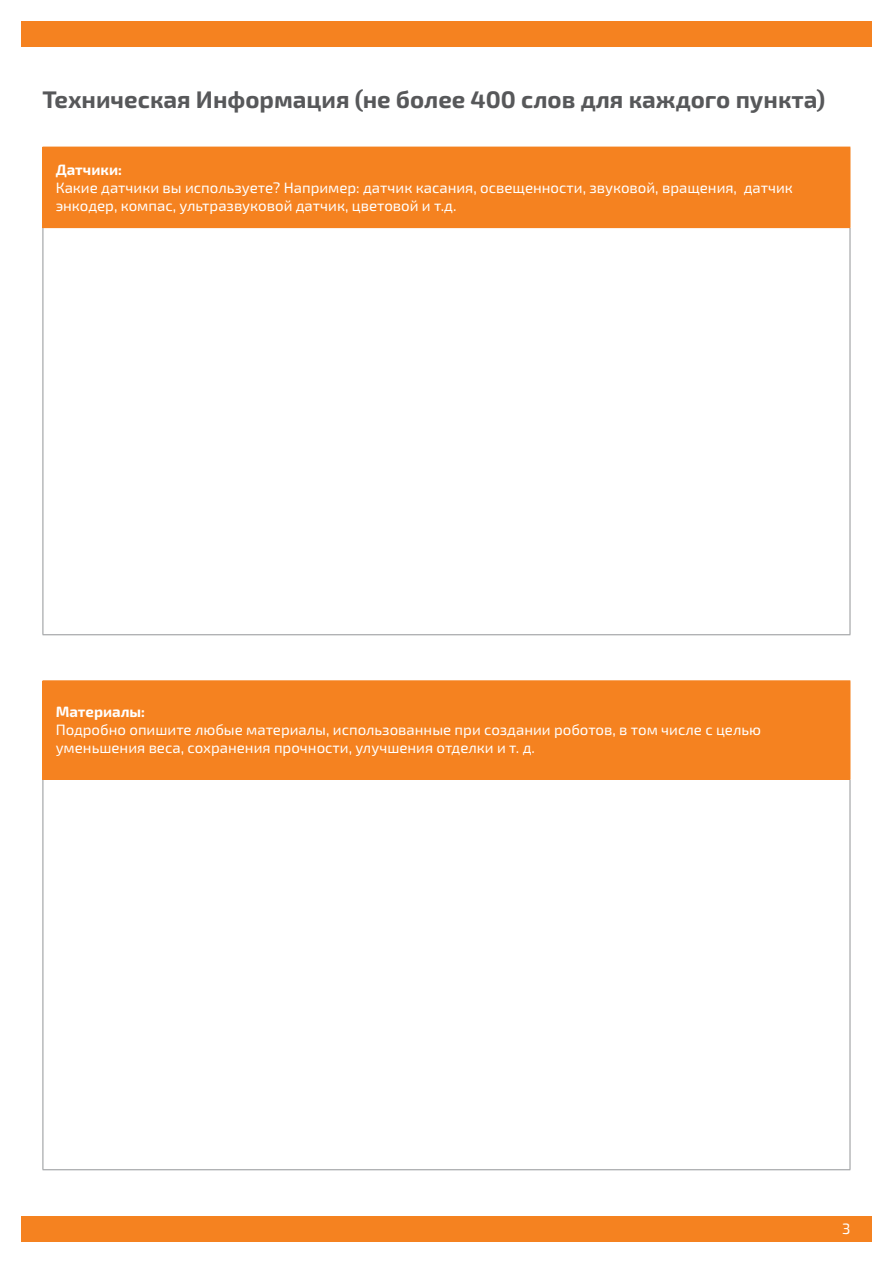
<style>
.page{position:relative;width:893px;height:1263px;background:#fff}
.page>*{position:absolute;margin:0;border:0;box-sizing:border-box;transform-origin:0 0}
.t1{font:700 24px "Exo 2.0";color:#57585a}
.t2{font:15px/18px "Exo 2.0";color:#fff}
.t3{font:700 15px "Exo 2.0";color:#fff}
</style>
<div class="page">
<div style="left:21px;top:1216px;width:851px;height:26px;background:#f58220"></div>
<div style="left:43px;top:147px;width:807px;height:81px;background:#f58220"></div>
<hr style="left:43px;top:228px;width:1px;height:406px;background:#939598">
<hr style="left:850px;top:228px;width:1px;height:406px;background:#939598">
<hr style="left:43px;top:634px;width:807px;height:1px;background:#939598">
<hr style="left:850px;top:147px;width:1px;height:80px;background:#f58220">
<div style="left:43px;top:681px;width:807px;height:98px;background:#f58220"></div>
<hr style="left:43px;top:780px;width:1px;height:389px;background:#939598">
<hr style="left:850px;top:780px;width:1px;height:389px;background:#939598">
<hr style="left:43px;top:1169px;width:807px;height:1px;background:#939598">
<hr style="left:43px;top:680px;width:807px;height:1px;background:#f58220">
<hr style="left:850px;top:681px;width:1px;height:98px;background:#f58220">
<hr style="left:43px;top:779px;width:807px;height:1px;background:#f58220">
<div style="left:21px;top:21px;width:851px;height:26px;background:#f58220"></div>
<h1 class="t1" style="left:43px;top:85px;width:784px">Техническая Информация (не более 400 слов для каждого пункта)</h1>
<p class="t3" style="left:56px;top:160px;width:68px">Датчики:</p>
<p class="t2" style="left:56px;top:179px;width:739px">Какие датчики вы используете? Например: датчик касания, освещенности, звуковой, вращения, датчик энкодер, компас, ультразвуковой датчик, цветовой и т.д.</p>
<p class="t3" style="left:56px;top:703px;width:91px">Материалы:</p>
<p class="t2" style="left:56px;top:721px;width:707px">Подробно опишите любые материалы, использованные при создании роботов, в том числе с целью уменьшения веса, сохранения прочности, улучшения отделки и т. д.</p>
<p class="t2" style="left:842px;top:1220px;width:10px">3</p>
</div>
